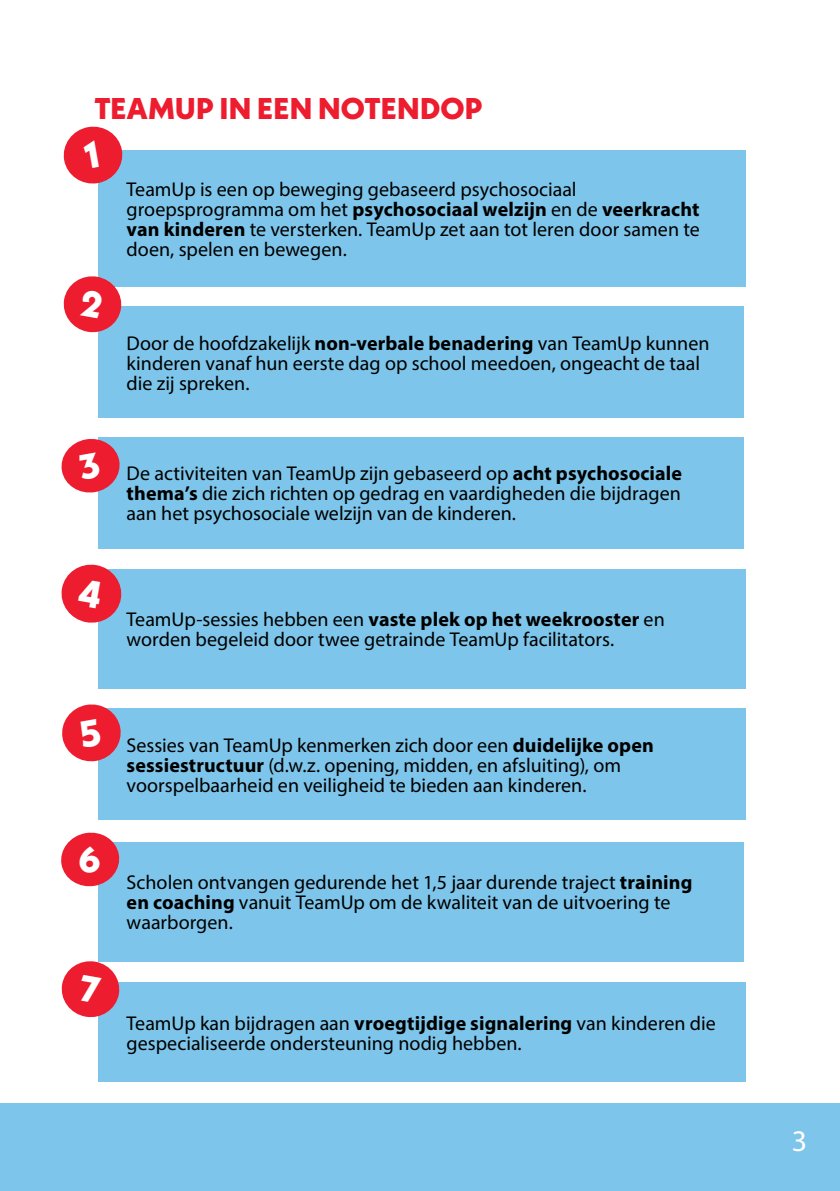
<style>
.page{position:relative;width:840px;height:1191px;background:#fff}
.page>*{position:absolute;margin:0;border:0;box-sizing:border-box;transform-origin:0 0}
.t1{font:800 30px "Neue Kabel";letter-spacing:.005em;color:#ed1c2e}
.t2{font:30px "Myriad Pro";color:#fff}
.t3{font:20px/20px "Myriad Pro";color:#000}
.s1{font-weight:700}
</style>
<div class="page">
<div style="left:0;top:1103px;width:839px;height:88px;background:#7dc5ea"></div>
<div style="left:98px;top:150px;width:646px;height:136px;background:#7dc5ea"></div>
<div style="left:98px;top:306px;width:645px;height:112px;background:#7dc5ea"></div>
<div style="left:98px;top:436px;width:645px;height:112px;background:#7dc5ea"></div>
<div style="left:98px;top:569px;width:646px;height:119px;background:#7dc5ea"></div>
<div style="left:98px;top:708px;width:646px;height:112px;background:#7dc5ea"></div>
<div style="left:98px;top:841px;width:645px;height:120px;background:#7dc5ea"></div>
<div style="left:98px;top:982px;width:646px;height:100px;background:#7dc5ea"></div>
<svg style="left:63px;top:126px;width:60px;height:58px"></svg>
<svg style="left:63px;top:276px;width:60px;height:57px"></svg>
<svg style="left:61px;top:436px;width:61px;height:57px"></svg>
<svg style="left:61px;top:564px;width:61px;height:59px"></svg>
<svg style="left:62px;top:704px;width:59px;height:58px"></svg>
<svg style="left:61px;top:961px;width:60px;height:56px"></svg>
<svg style="left:61px;top:832px;width:60px;height:55px"></svg>
<h1 class="t1" style="left:94px;top:89px;width:389px">TEAMUP IN EEN NOTENDOP</h1>
<p class="t3" style="left:126px;top:179px;width:574px">TeamUp is een op beweging gebaseerd psychosociaal groepsprogramma om het <span class="s1">psychosociaal welzijn</span> en de <span class="s1">veerkracht van kinderen</span> te versterken. TeamUp zet aan tot leren door samen te doen, spelen en bewegen.</p>
<p class="t3" style="left:126px;top:333px;width:584px">Door de hoofdzakelijk <span class="s1">non-verbale benadering</span> van TeamUp kunnen kinderen vanaf hun eerste dag op school meedoen, ongeacht de taal die zij spreken.</p>
<p class="t3" style="left:126px;top:463px;width:556px;text-align:justify">De activiteiten van TeamUp zijn gebaseerd op <span class="s1">acht psychosociale thema’s</span> die zich richten op gedrag en vaardigheden die bijdragen aan het psychosociale welzijn van de kinderen.</p>
<p class="t3" style="left:126px;top:609px;width:539px">TeamUp-sessies hebben een <span class="s1">vaste plek op het weekrooster</span> en worden begeleid door twee getrainde TeamUp facilitators.</p>
<p class="t3" style="left:126px;top:734px;width:528px">Sessies van TeamUp kenmerken zich door een <span class="s1">duidelijke open sessiestructuur</span> (d.w.z. opening, midden, en afsluiting), om voorspelbaarheid en veiligheid te bieden aan kinderen.</p>
<p class="t3" style="left:126px;top:872px;width:567px">Scholen ontvangen gedurende het 1,5 jaar durende traject <span class="s1">training en coaching</span> vanuit TeamUp om de kwaliteit van de uitvoering te waarborgen.</p>
<p class="t3" style="left:126px;top:1012px;width:590px">TeamUp kan bijdragen aan <span class="s1">vroegtijdige signalering</span> van kinderen die gespecialiseerde ondersteuning nodig hebben.</p>
<h1 class="t2" style="left:791px;top:1122px;width:17px">3</h1>
</div>
